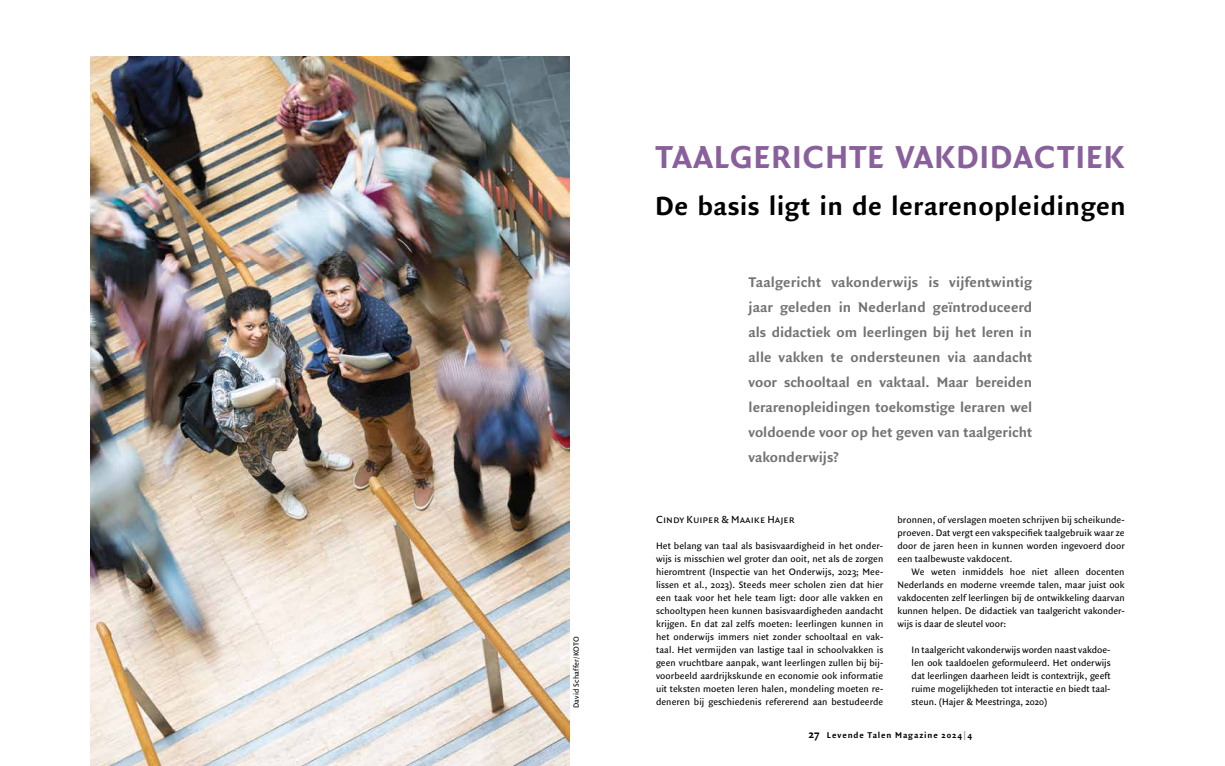
<style>
.page{position:relative;width:1225px;height:766px;background:#fff}
.page>*{position:absolute;margin:0;border:0;box-sizing:border-box;transform-origin:0 0}
.t1{font:700 34px "Quadraat Sans Pro";letter-spacing:.015em;color:#89609b}
.t2{font:700 28px "Quadraat Sans Pro";letter-spacing:.015em;color:#000}
.t3{font:700 15px/25px "Quadraat Sans Pro";color:#747373;text-align:justify}
.t4{font:11px "Quadraat Sans Pro";color:#000}
.t5{font:10px/13px "Quadraat Sans Pro";letter-spacing:.005em;color:#000;text-align:justify}
.t6{font:700 9px "Quadraat Sans Pro";letter-spacing:.1em;color:#000}
.t7{font:8px "Quadraat Sans Pro";letter-spacing:.025em;color:#000}
.s1{font-size:12px}
.s2{color:#9b9a9a}
</style>
<div class="page">
<img style="left:91px;top:57px;width:479px;height:708px">
<p class="t7" style="left:571px;top:708px;width:73px;rotate:-90deg">David Schaffer/KOTO</p>
<h1 class="t1" style="left:655px;top:133px;width:471px">TAALGERICHTE VAKDIDACTIEK</h1>
<h2 class="t2" style="left:655px;top:186px;width:472px">De basis ligt in de lerarenopleidingen</h2>
<p class="t3" style="left:748px;top:269px;width:285px">Taalgericht vakonderwijs is vijfentwintig jaar geleden in Nederland geïntroduceerd als didactiek om leerlingen bij het leren in alle vakken te ondersteunen via aandacht voor schooltaal en vaktaal. Maar bereiden lerarenopleidingen toekomstige leraren wel voldoende voor op het geven van taalgericht vakonderwijs?</p>
<p class="t4" style="left:656px;top:511px;width:140px">Cindy Kuiper &amp; Maaike Hajer</p>
<p class="t5" style="left:656px;top:538px;width:229px">Het belang van taal als basisvaardigheid in het onder&shy;wijs is misschien wel groter dan ooit, net als de zorgen hieromtrent (Inspectie van het Onderwijs, 2023; Mee&shy;lissen et al., 2023). Steeds meer scholen zien dat hier een taak voor het hele team ligt: door alle vakken en schooltypen heen kunnen basisvaardigheden aandacht krijgen. En dat zal zelfs moeten: leerlingen kunnen in het onderwijs immers niet zonder schooltaal en vak&shy;taal. Het vermijden van lastige taal in schoolvakken is geen vruchtbare aanpak, want leerlingen zullen bij bij&shy;voorbeeld aardrijkskunde en economie ook informatie uit teksten moeten leren halen, mondeling moeten re&shy;deneren bij geschiedenis refererend aan bestudeerde</p>
<p class="t5" style="left:897px;top:512px;width:229px">bronnen, of verslagen moeten schrijven bij scheikunde&shy;proeven. Dat vergt een vakspecifiek taalgebruik waar ze door de jaren heen in kunnen worden ingevoerd door een taalbewuste vakdocent.</p>
<p class="t5" style="left:897px;top:564px;width:229px;text-indent:14px">We weten inmiddels hoe niet alleen docenten Nederlands en moderne vreemde talen, maar juist ook vakdocenten zelf leerlingen bij de ontwikkeling daarvan kunnen helpen. De didactiek van taalgericht vakonder&shy;wijs is daar de sleutel voor:</p>
<p class="t5" style="left:911px;top:642px;width:200px">In taalgericht vakonderwijs worden naast vakdoe&shy;len ook taaldoelen geformuleerd. Het onderwijs dat leerlingen daarheen leidt is contextrijk, geeft ruime mogelijkheden tot interactie en biedt taal&shy;steun. (Hajer &amp; Meestringa, 2020)</p>
<p class="t6" style="left:808px;top:728px;width:165px"><span class="s1">27</span> Levende Talen Magazine 2024<span class="s2">|</span>4</p>
</div>
